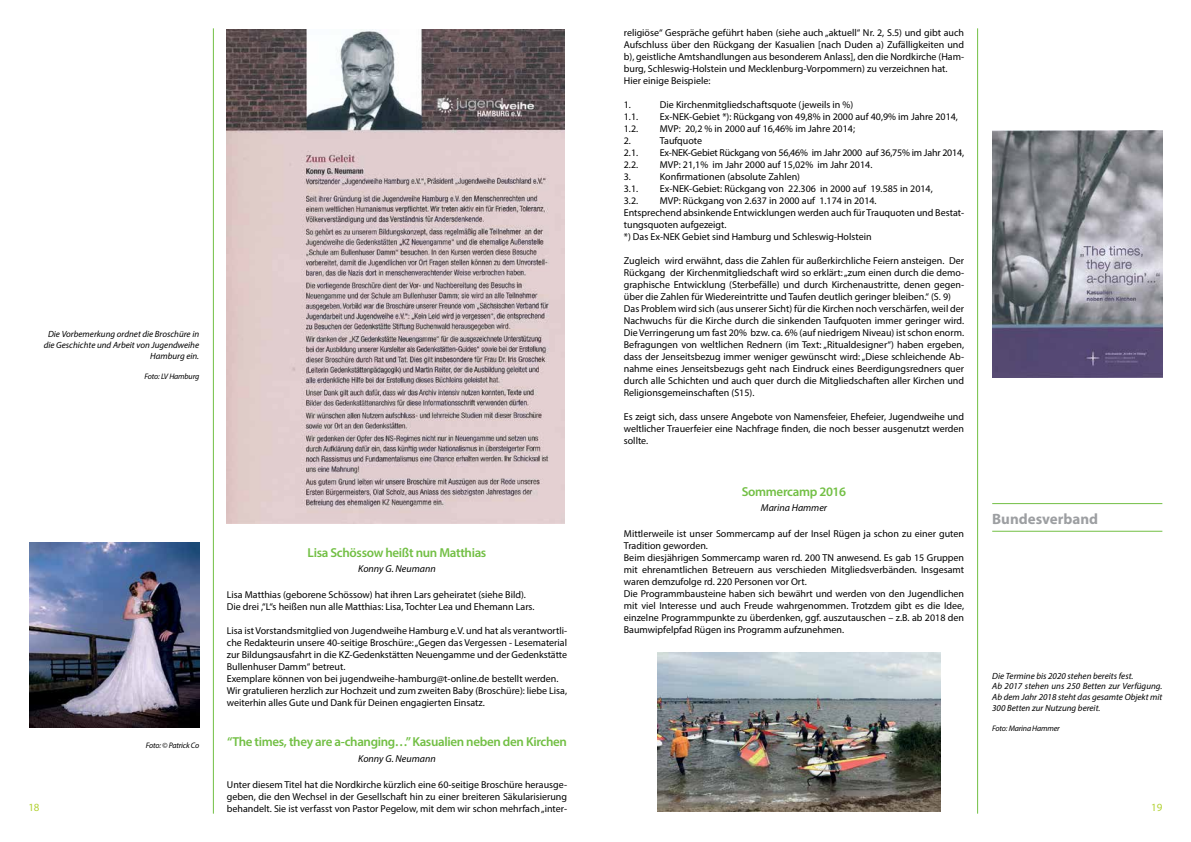
<style>
.page{position:relative;width:1191px;height:842px;background:#fff}
.page>*{position:absolute;margin:0;border:0;box-sizing:border-box;transform-origin:0 0}
.t1{font:700 15px "Myriad Pro";color:#9d9fa2}
.t2{font:600 13px "Myriad Pro";letter-spacing:-.025em;color:#72bf44}
.t3{font:11px "Myriad Pro";color:#b3d235}
.t4{font:10px/12px "Myriad Pro";color:#000}
.t5{font:10px "Myriad Pro";letter-spacing:-.02em;color:#000}
.t6{font:italic 10px "Myriad Pro";color:#000}
.t7{font:italic 9px/10.8px "Myriad Pro";color:#000;text-align:right}
.t8{font:italic 8px "Myriad Pro";letter-spacing:-.02em;color:#000}
</style>
<div class="page">
<hr style="left:977px;top:28px;width:1px;height:786px;background:#72bf44">
<hr style="left:213px;top:28px;width:1px;height:786px;background:#72bf44">
<img style="left:227px;top:29px;width:338px;height:494px">
<img style="left:29px;top:543px;width:170px;height:184px">
<img style="left:992px;top:130px;width:170px;height:248px">
<hr style="left:992px;top:503px;width:170px;height:1px;background:#72bf44">
<hr style="left:992px;top:531px;width:170px;height:1px;background:#72bf44">
<img style="left:657px;top:652px;width:283px;height:159px">
<p class="t7" style="left:44px;top:328px;width:157px">Die Vorbemerkung ordnet die Broschüre in die Geschichte und Arbeit von Jugendweihe<br>Hamburg ein.</p>
<p class="t8" style="left:145px;top:371px;width:56px">Foto: LV Hamburg</p>
<p class="t4" style="left:624px;top:26px;width:342px">religiöse“ Gespräche geführt haben (siehe auch „aktuell“ Nr. 2, S.5) und gibt auch Aufschluss über den Rückgang der Kasualien [nach Duden a) Zufälligkeiten und b), geistliche Amtshandlungen aus besonderem Anlass], den die Nordkirche (Ham&shy;burg, Schleswig-Holstein und Mecklenburg-Vorpommern) zu verzeichnen hat.<br>Hier einige Beispiele:</p>
<p class="t4" style="left:624px;top:98px;width:9px">1.</p>
<p class="t4" style="left:660px;top:98px;width:195px">Die Kirchenmitgliedschaftsquote (jeweils in %)</p>
<p class="t4" style="left:624px;top:110px;width:16px">1.1.</p>
<p class="t4" style="left:660px;top:110px;width:300px">Ex-NEK-Gebiet *): Rückgang von 49,8% in 2000 auf 40,9% im Jahre 2014,</p>
<p class="t4" style="left:624px;top:122px;width:16px">1.2.</p>
<p class="t4" style="left:660px;top:122px;width:197px">MVP: 20,2 % in 2000 auf 16,46% im Jahre 2014;</p>
<p class="t4" style="left:624px;top:134px;width:9px">2.</p>
<p class="t4" style="left:660px;top:134px;width:44px">Taufquote</p>
<p class="t4" style="left:624px;top:146px;width:16px">2.1.</p>
<p class="t5" style="left:660px;top:146px;width:306px">Ex-NEK-Gebiet Rückgang von 56,46% im Jahr 2000 auf 36,75% im Jahr 2014,</p>
<p class="t4" style="left:624px;top:158px;width:16px">2.2.</p>
<p class="t4" style="left:660px;top:158px;width:214px">MVP: 21,1% im Jahr 2000 auf 15,02% im Jahr 2014.</p>
<p class="t4" style="left:624px;top:170px;width:9px">3.</p>
<p class="t4" style="left:660px;top:170px;width:142px">Konfirmationen (absolute Zahlen)</p>
<p class="t4" style="left:624px;top:182px;width:16px">3.1.</p>
<p class="t4" style="left:660px;top:182px;width:274px">Ex-NEK-Gebiet: Rückgang von 22.306 in 2000 auf 19.585 in 2014,</p>
<p class="t4" style="left:624px;top:194px;width:16px">3.2.</p>
<p class="t4" style="left:624px;top:194px;width:342px;text-indent:36px">MVP: Rückgang von 2.637 in 2000 auf 1.174 in 2014.<br>Entsprechend absinkende Entwicklungen werden auch für Trauquoten und Bestat&shy;tungsquoten aufgezeigt.<br>*) Das Ex-NEK Gebiet sind Hamburg und Schleswig-Holstein</p>
<p class="t4" style="left:624px;top:254px;width:342px">Zugleich wird erwähnt, dass die Zahlen für außerkirchliche Feiern ansteigen. Der Rückgang der Kirchenmitgliedschaft wird so erklärt: „zum einen durch die demo&shy;graphische Entwicklung (Sterbefälle) und durch Kirchenaustritte, denen gegen&shy;über die Zahlen für Wiedereintritte und Taufen deutlich geringer bleiben.“ (S. 9)<br>Das Problem wird sich (aus unserer Sicht) für die Kirchen noch verschärfen, weil der Nachwuchs für die Kirche durch die sinkenden Taufquoten immer geringer wird.<br>Die Verringerung um fast 20% bzw. ca. 6% (auf niedrigem Niveau) ist schon enorm.<br>Befragungen von weltlichen Rednern (im Text: „Ritualdesigner“) haben ergeben, dass der Jenseitsbezug immer weniger gewünscht wird: „Diese schleichende Ab&shy;nahme eines Jenseitsbezugs geht nach Eindruck eines Beerdigungsredners quer durch alle Schichten und auch quer durch die Mitgliedschaften aller Kirchen und Religionsgemeinschaften (S15).</p>
<p class="t4" style="left:624px;top:410px;width:342px;text-align:justify">Es zeigt sich, dass unsere Angebote von Namensfeier, Ehefeier, Jugendweihe und weltlicher Trauerfeier eine Nachfrage finden, die noch besser ausgenutzt werden sollte.</p>
<h2 class="t2" style="left:741px;top:483px;width:106px">Sommercamp 2016</h2>
<p class="t6" style="left:761px;top:502px;width:68px">Marina Hammer</p>
<p class="t4" style="left:624px;top:528px;width:342px">Mittlerweile ist unser Sommercamp auf der Insel Rügen ja schon zu einer guten Tradition geworden.<br>Beim diesjährigen Sommercamp waren rd. 200 TN anwesend. Es gab 15 Gruppen mit ehrenamtlichen Betreuern aus verschieden Mitgliedsverbänden. Insgesamt waren demzufolge rd. 220 Personen vor Ort.<br>Die Programmbausteine haben sich bewährt und werden von den Jugendlichen mit viel Interesse und auch Freude wahrgenommen. Trotzdem gibt es die Idee, einzelne Programmpunkte zu überdenken, ggf. auszutauschen – z.B. ab 2018 den Baumwipfelpfad Rügen ins Programm aufzunehmen.</p>
<h1 class="t1" style="left:992px;top:509px;width:107px">Bundesverband</h1>
<h2 class="t2" style="left:307px;top:544px;width:180px">Lisa Schössow heißt nun Matthias</h2>
<p class="t6" style="left:358px;top:563px;width:79px">Konny G. Neumann</p>
<p class="t4" style="left:227px;top:589px;width:309px">Lisa Matthias (geborene Schössow) hat ihren Lars geheiratet (siehe Bild).<br>Die drei ,“L“s heißen nun alle Matthias: Lisa, Tochter Lea und Ehemann Lars.</p>
<p class="t4" style="left:227px;top:625px;width:342px">Lisa ist Vorstandsmitglied von Jugendweihe Hamburg e.V. und hat als verantwortli&shy;che Redakteurin unsere 40-seitige Broschüre: „Gegen das Vergessen - Lesematerial zur Bildungsausfahrt in die KZ-Gedenkstätten Neuengamme und der Gedenkstätte Bullenhuser Damm“ betreut.<br>Exemplare können von bei jugendweihe-hamburg@t-online.de bestellt werden.<br>Wir gratulieren herzlich zur Hochzeit und zum zweiten Baby (Broschüre): liebe Lisa, weiterhin alles Gute und Dank für Deinen engagierten Einsatz.</p>
<h2 class="t2" style="left:227px;top:733px;width:341px">“The times, they are a-changing…” Kasualien neben den Kirchen</h2>
<p class="t6" style="left:358px;top:752px;width:79px">Konny G. Neumann</p>
<p class="t4" style="left:227px;top:778px;width:342px;text-align:justify">Unter diesem Titel hat die Nordkirche kürzlich eine 60-seitige Broschüre herausge&shy;geben, die den Wechsel in der Gesellschaft hin zu einer breiteren Säkularisierung behandelt. Sie ist verfasst von Pastor Pegelow, mit dem wir schon mehrfach „inter-</p>
<p class="t7" style="left:992px;top:670px;width:172px;text-align:left">Die Termine bis 2020 stehen bereits fest.<br>Ab 2017 stehen uns 250 Betten zur Verfügung.<br>Ab dem Jahr 2018 steht das gesamte Objekt mit 300 Betten zur Nutzung bereit.</p>
<p class="t8" style="left:992px;top:724px;width:69px">Foto: Marina Hammer</p>
<p class="t8" style="left:146px;top:740px;width:55px">Foto: © Patrick Co</p>
<p class="t3" style="left:28px;top:800px;width:13px">18</p>
<p class="t3" style="left:1151px;top:800px;width:13px">19</p>
</div>
